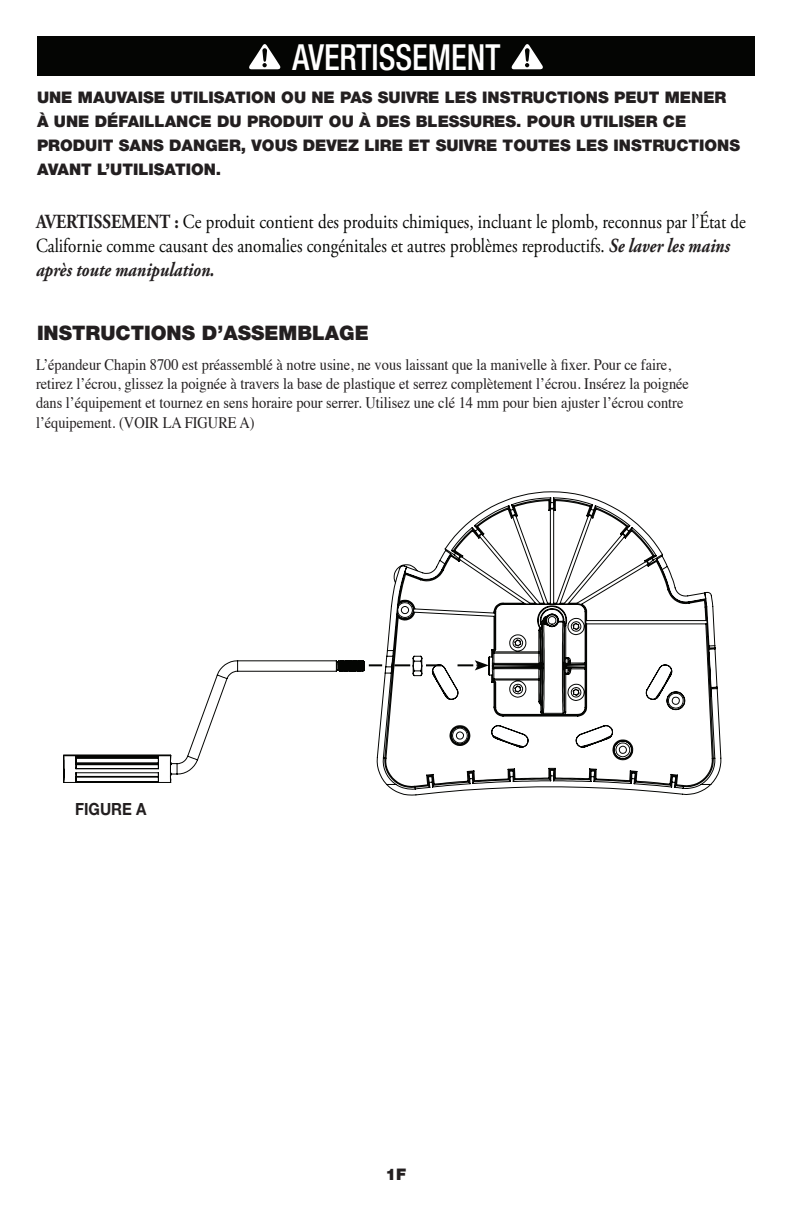
<style>
.page{position:relative;width:792px;height:1224px;background:#fff}
.page>*{position:absolute;margin:0;border:0;box-sizing:border-box;transform-origin:0 0}
.t1{font:500 condensed 36px "Helvetica Neue";color:#fff;scale:.9 1}
.t2{font:20px/24px "Adobe Garamond Pro";color:#040503;scale:.85 1}
.t3{font:900 20px "Helvetica Neue LT Std";color:#231f20}
.t4{font:700 16.8px "Helvetica Neue LT Std";color:#231f20;scale:.9 1}
.t5{font:16px/19.2px "Times";color:#231f20;scale:.9 1}
.t6{font:900 16px/24px "Helvetica Neue LT Std";color:#231f20}
.s1{font-weight:700;color:#231f20}
.s2{font-weight:700;font-style:italic;color:#231f20}
</style>
<div class="page">
<div style="left:37px;top:36px;width:718px;height:39px;background:#040503"></div>
<svg style="left:249px;top:44px;width:32px;height:25px"></svg>
<svg style="left:511px;top:44px;width:32px;height:25px"></svg>
<svg style="left:63px;top:491px;width:658px;height:305px"></svg>
<svg style="left:369px;top:664px;width:13px;height:2px"></svg>
<svg style="left:394px;top:660px;width:95px;height:10px"></svg>
<h1 class="t1" style="left:293px;top:35px;width:232px">AVERTISSEMENT</h1>
<p class="t6" style="left:37px;top:85px;width:705px">UNE MAUVAISE UTILISATION OU NE PAS SUIVRE LES INSTRUCTIONS PEUT MENER À UNE DÉFAILLANCE DU PRODUIT OU À DES BLESSURES. POUR UTILISER CE PRODUIT SANS DANGER, VOUS DEVEZ LIRE ET SUIVRE TOUTES LES INSTRUCTIONS AVANT L’UTILISATION.</p>
<p class="t2" style="left:36px;top:210px;width:837px"><span class="s1">AVERTISSEMENT :</span> Ce produit contient des produits chimiques, incluant le plomb, reconnus par l’État de<br>Californie comme causant des anomalies congénitales et autres problèmes reproductifs. <span class="s2">Se laver les mains après toute manipulation.</span></p>
<p class="t3" style="left:37px;top:321px;width:333px">INSTRUCTIONS D’ASSEMBLAGE</p>
<p class="t5" style="left:36px;top:354px;width:727px">L’épandeur Chapin 8700 est préassemblé à notre usine, ne vous laissant que la manivelle à fixer. Pour ce faire, retirez l’écrou, glissez la poignée à travers la base de plastique et serrez complètement l’écrou. Insérez la poignée dans l’équipement et tournez en sens horaire pour serrer. Utilisez une clé 14 mm pour bien ajuster l’écrou contre l’équipement. (VOIR LA FIGURE A)</p>
<p class="t4" style="left:75px;top:798px;width:81px">FIGURE A</p>
<p class="t6" style="left:386px;top:1162px;width:22px">1F</p>
</div>
